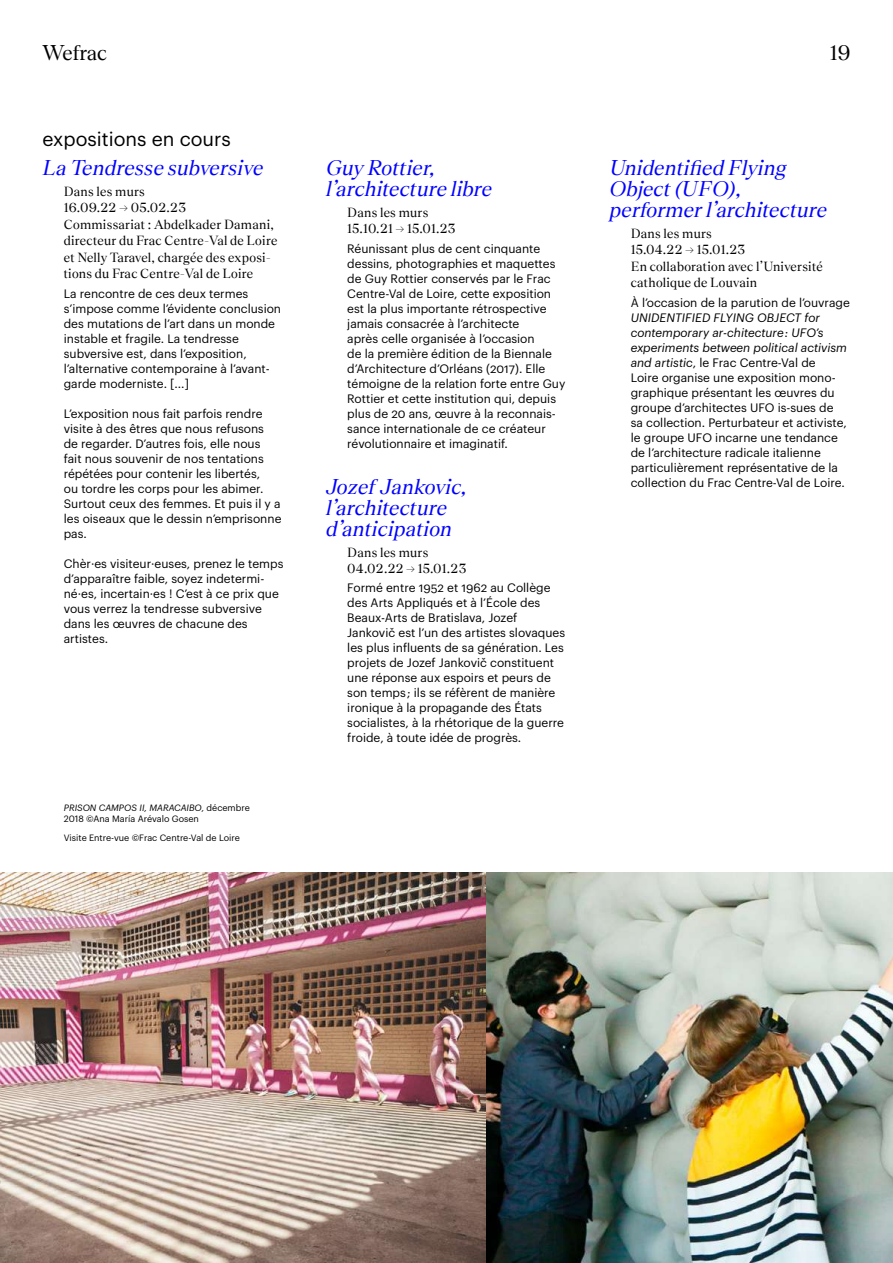
<style>
.page{position:relative;width:893px;height:1263px;background:#fff}
.page>*{position:absolute;margin:0;border:0;box-sizing:border-box;transform-origin:0 0}
.t1{font:italic 21.75px/21px "Teodor";letter-spacing:.01em;color:#00f}
.t2{font:21.75px "Teodor";color:#000}
.t3{font:19.5px "Graphik";color:#000}
.t4{font:13.5px/16.5px "Teodor";letter-spacing:.02em;color:#000}
.t5{font:12px/15px "Graphik";color:#000}
.t6{font:9px/10.5px "Graphik";color:#000}
.s1{font-style:italic}
</style>
<div class="page">
<img style="left:485px;top:873px;width:408px;height:390px">
<img style="left:0;top:873px;width:485px;height:390px">
<h1 class="t2" style="left:43px;top:37px;width:66px">Wefrac</h1>
<h1 class="t2" style="left:830px;top:37px;width:22px">19</h1>
<h2 class="t3" style="left:43px;top:124px;width:190px">expositions en cours</h2>
<h1 class="t1" style="left:43px;top:156px;width:222px">La Tendresse subversive</h1>
<p class="t4" style="left:64px;top:182px;width:215px">Dans les murs<br>16.09.22 → 05.02.23<br>Commissariat : Abdelkader Damani, directeur du Frac Centre-Val de Loire et Nelly Taravel, chargée des exposi&shy;tions du Frac Centre-Val de Loire</p>
<p class="t5" style="left:64px;top:285px;width:219px">La rencontre de ces deux termes s’impose comme l’évidente conclusion des mutations de l’art dans un monde instable et fragile. La tendresse subversive est, dans l’exposition, l’alternative contemporaine à l’avant&shy;garde moderniste. [...]</p>
<p class="t5" style="left:64px;top:405px;width:219px">L’exposition nous fait parfois rendre visite à des êtres que nous refusons<br>de regarder. D’autres fois, elle nous<br>fait nous souvenir de nos tentations répétées pour contenir les libertés,<br>ou tordre les corps pour les abimer.<br>Surtout ceux des femmes. Et puis il y a les oiseaux que le dessin n’emprisonne pas.</p>
<p class="t5" style="left:64px;top:555px;width:221px">Chèr·es visiteur·euses, prenez le temps d’apparaître faible, soyez indetermi&shy;né·es, incertain·es ! C’est à ce prix que vous verrez la tendresse subversive dans les œuvres de chacune des artistes.</p>
<p class="t6" style="left:64px;top:802px;width:188px"><span class="s1">PRISON CAMPOS II, MARACAIBO,</span> décembre<br>2018 ©Ana María Arévalo Gosen</p>
<p class="t6" style="left:64px;top:832px;width:178px">Visite Entre-vue ©Frac Centre-Val de Loire</p>
<h1 class="t1" style="left:326px;top:156px;width:168px">Guy Rottier, l’architecture libre</h1>
<p class="t4" style="left:347px;top:203px;width:110px">Dans les murs<br>15.10.21 → 15.01.23</p>
<p class="t5" style="left:347px;top:240px;width:220px">Réunissant plus de cent cinquante dessins, photographies et maquettes de Guy Rottier conservés par le Frac Centre-Val de Loire, cette exposition est la plus importante rétrospective jamais consacrée à l’architecte<br>après celle organisée à l’occasion<br>de la première édition de la Biennale d’Architecture d’Orléans (2017). Elle témoigne de la relation forte entre Guy Rottier et cette institution qui, depuis plus de 20 ans, œuvre à la reconnais&shy;sance internationale de ce créateur révolutionnaire et imaginatif.</p>
<h1 class="t1" style="left:326px;top:475px;width:143px">Jozef Jankovic, l’architecture d’anticipation</h1>
<p class="t4" style="left:347px;top:543px;width:121px">Dans les murs<br>04.02.22 → 15.01.23</p>
<p class="t5" style="left:347px;top:580px;width:219px">Formé entre 1952 et 1962 au Collège des Arts Appliqués et à l’École des Beaux-Arts de Bratislava, Jozef Jankovič est l’un des artistes slovaques les plus influents de sa génération. Les projets de Jozef Jankovič constituent une réponse aux espoirs et peurs de son temps ; ils se réfèrent de manière ironique à la propagande des États socialistes, à la rhétorique de la guerre froide, à toute idée de progrès.</p>
<h1 class="t1" style="left:609px;top:156px;width:219px">Unidentified Flying<br>Object (UFO), performer l’architecture</h1>
<p class="t4" style="left:631px;top:224px;width:193px">Dans les murs<br>15.04.22 → 15.01.23<br>En collaboration avec l’Université catholique de Louvain</p>
<p class="t5" style="left:631px;top:294px;width:221px">À l’occasion de la parution de l’ouvrage</p>
<p class="t5" style="left:631px;top:309px;width:218px"><span class="s1">UNIDENTIFIED FLYING OBJECT for contemporary ar-chitecture : UFO’s experiments between political activism and artistic</span>, le Frac Centre-Val de<br>Loire organise une exposition mono&shy;graphique présentant les œuvres du groupe d’architectes UFO is-sues de sa collection. Perturbateur et activiste, le groupe UFO incarne une tendance de l’architecture radicale italienne particulièrement représentative de la collection du Frac Centre-Val de Loire.</p>
</div>
